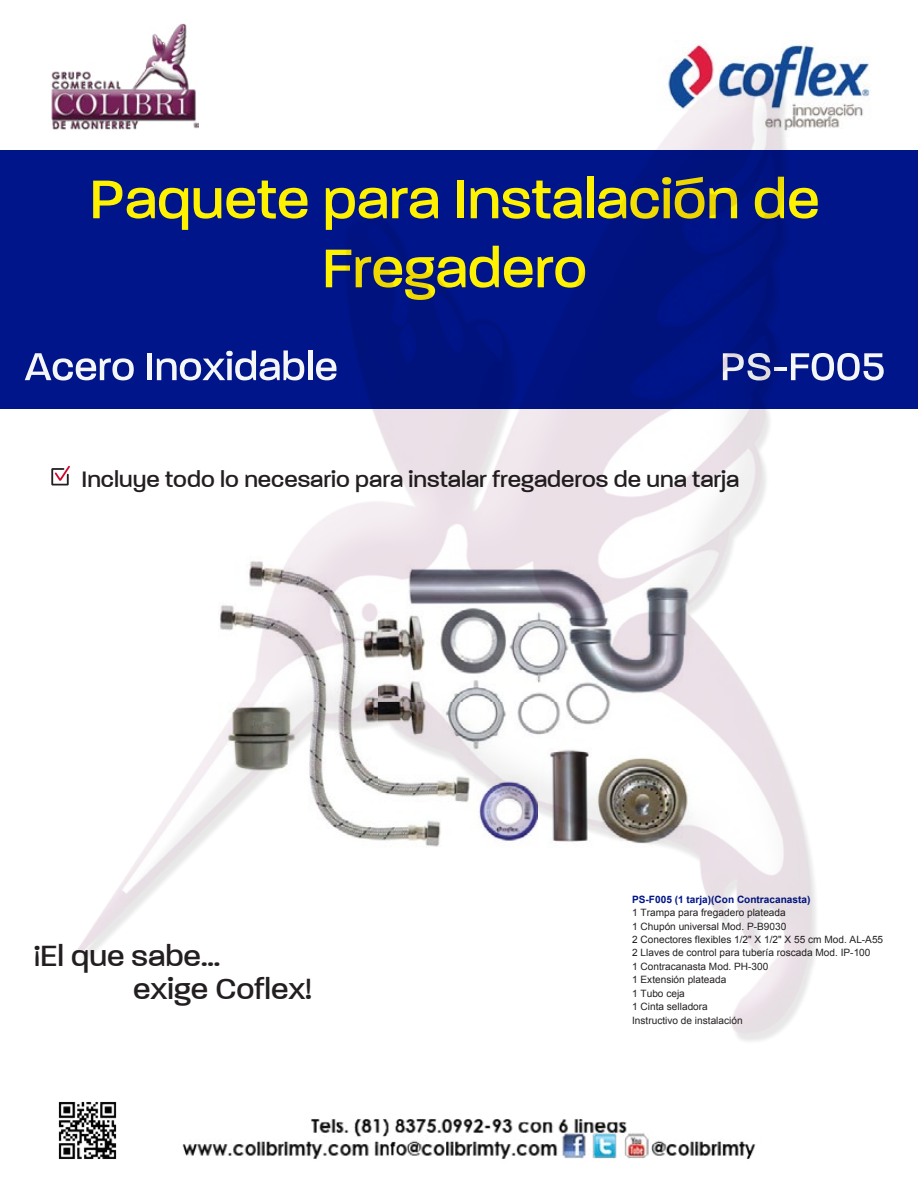
<style>
.page{position:relative;width:918px;height:1188px;background:#fff}
.page>*{position:absolute;margin:0;border:0;box-sizing:border-box;transform-origin:0 0}
.t1{font:500 73.5px/69px "Paralucent";color:#fff200;text-align:center}
.t2{font:500 52.5px "Paralucent";color:#f5f6f6}
.t3{font:500 39.3px/33.6px "Paralucent";color:#231f20}
.t4{font:500 30px "Paralucent";color:#231f20}
.t5{font:10.05px/13.5px "Arial";color:#231f20}
.t6{font:700 10.05px "Arial";color:#001589}
</style>
<div class="page">
<img style="left:51px;top:23px;width:147px;height:107px">
<img style="left:182px;top:1119px;width:574px;height:40px">
<img style="left:58px;top:1102px;width:59px;height:57px">
<img style="left:666px;top:44px;width:204px;height:93px">
<svg style="left:51px;top:409px;width:765px;height:628px"></svg>
<div style="left:0;top:145px;width:918px;height:264px;background:#001589"></div>
<svg style="left:51px;top:466px;width:19px;height:19px"></svg>
<div style="left:0;top:145px;width:918px;height:5px;background:#fff"></div>
<img style="left:219px;top:557px;width:480px;height:293px">
<h1 class="t1" style="left:89px;top:162px;width:732px">Paquete para Instalación de<br>Fregadero</h1>
<h2 class="t2" style="left:25px;top:338px;width:315px">Acero Inoxidable</h2>
<h2 class="t2" style="left:720px;top:338px;width:166px">PS-F005</h2>
<h3 class="t4" style="left:82px;top:463px;width:659px">Incluye todo lo necesario para instalar fregaderos de una tarja</h3>
<h3 class="t3" style="left:133px;top:937px;width:180px;text-indent:-99px">¡El que sabe...<br>exige Coflex!</h3>
<p class="t6" style="left:632px;top:892px;width:180px">PS-F005 (1 tarja)(Con Contracanasta)</p>
<p class="t5" style="left:632px;top:906px;width:253px">1 Trampa para fregadero plateada<br>1 Chupón universal Mod. P-B9030<br>2 Conectores flexibles 1/2" X 1/2" X 55 cm Mod. AL-A55<br>2 Llaves de control para tubería roscada Mod. IP-100<br>1 Contracanasta Mod. PH-300<br>1 Extensión plateada<br>1 Tubo ceja<br>1 Cinta selladora<br>Instructivo de instalación</p>
</div>
